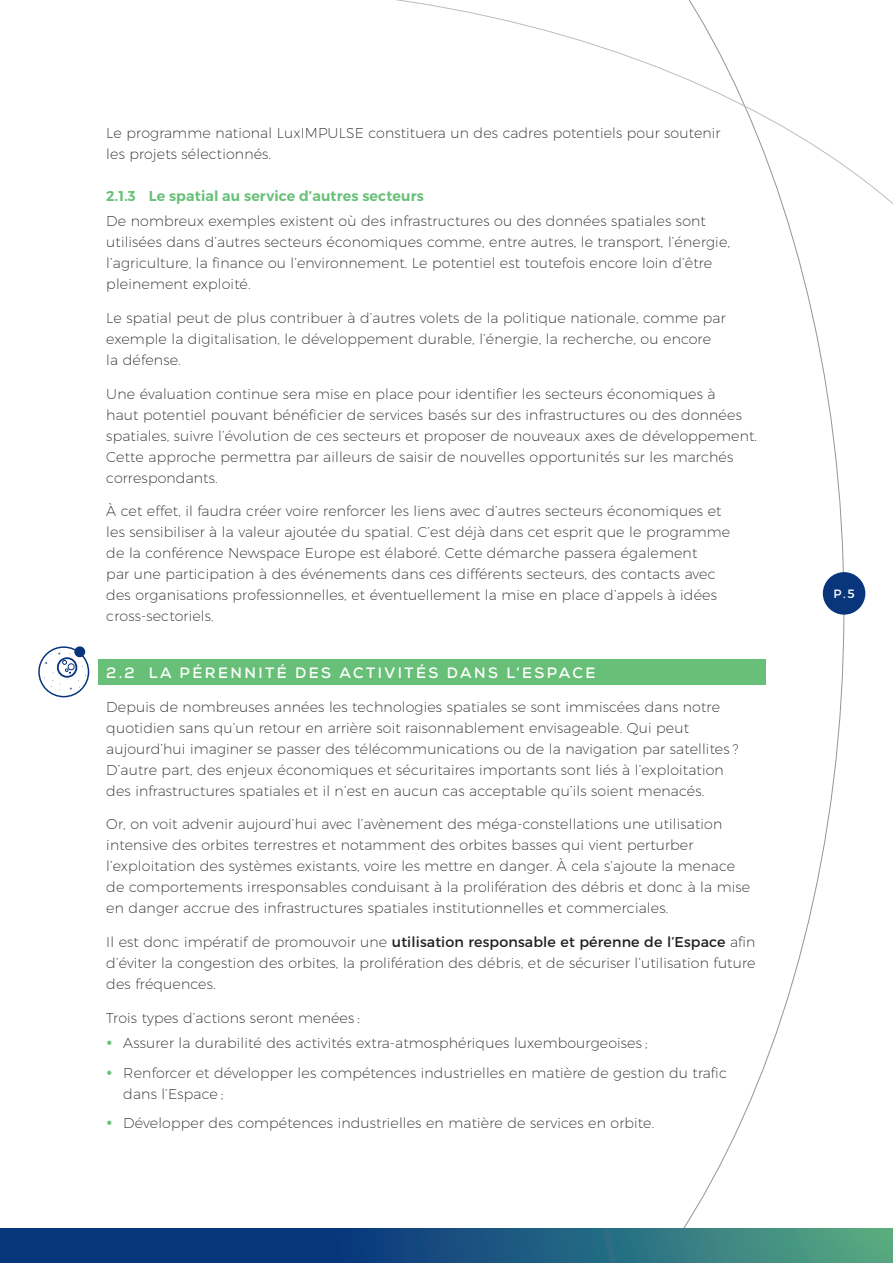
<style>
.page{position:relative;width:893px;height:1263px;background:#fff}
.page>*{position:absolute;margin:0;border:0;box-sizing:border-box;transform-origin:0 0}
.t1{font:700 15px "Nexa";letter-spacing:.165em;color:#fff}
.t2{font:200 14.25px/21px "Montserrat";letter-spacing:.01em;color:#231f20}
.t3{font:600 14.25px "Montserrat";letter-spacing:.01em;color:#68c078}
.t4{font:12px "Montserrat";color:#fff}
.s1{font-weight:400}
</style>
<div class="page">
<div style="left:823px;top:572px;width:42px;height:43px;background:#08357c;border-radius:50%"></div>
<svg style="left:396px;top:0;width:497px;height:496px"></svg>
<div style="left:98px;top:659px;width:667px;height:26px;background:#68c078"></div>
<svg style="left:0;top:1229px;width:893px;height:34px;background:#1f597f"></svg>
<svg style="left:38px;top:646px;width:52px;height:52px"></svg>
<p class="t2" style="left:106px;top:121px;width:616px">Le programme national LuxIMPULSE constituera un des cadres potentiels pour soutenir les projets sélectionnés.</p>
<p class="t3" style="left:106px;top:187px;width:319px">2.1.3 Le spatial au service d’autres secteurs</p>
<p class="t2" style="left:106px;top:209px;width:625px">De nombreux exemples existent où des infrastructures ou des données spatiales sont utilisées dans d’autres secteurs économiques comme, entre autres, le transport, l’énergie, l’agriculture, la finance ou l’environnement. Le potentiel est toutefois encore loin d’être pleinement exploité.</p>
<p class="t2" style="left:106px;top:306px;width:621px">Le spatial peut de plus contribuer à d’autres volets de la politique nationale, comme par exemple la digitalisation, le développement durable, l’énergie, la recherche, ou encore la défense.</p>
<p class="t2" style="left:106px;top:382px;width:652px">Une évaluation continue sera mise en place pour identifier les secteurs économiques à<br>haut potentiel pouvant bénéficier de services basés sur des infrastructures ou des données spatiales, suivre l’évolution de ces secteurs et proposer de nouveaux axes de développement.<br>Cette approche permettra par ailleurs de saisir de nouvelles opportunités sur les marchés correspondants.</p>
<p class="t2" style="left:106px;top:500px;width:625px">À cet effet, il faudra créer voire renforcer les liens avec d’autres secteurs économiques et les sensibiliser à la valeur ajoutée du spatial. C’est déjà dans cet esprit que le programme de la conférence Newspace Europe est élaboré. Cette démarche passera également<br>par une participation à des événements dans ces différents secteurs, des contacts avec des organisations professionnelles, et éventuellement la mise en place d’appels à idées cross-sectoriels.</p>
<p class="t1" style="left:106px;top:663px;width:491px">2.2 LA PÉRENNITÉ DES ACTIVITÉS DANS L’ESPACE</p>
<p class="t2" style="left:106px;top:695px;width:634px">Depuis de nombreuses années les technologies spatiales se sont immiscées dans notre quotidien sans qu’un retour en arrière soit raisonnablement envisageable. Qui peut aujourd’hui imaginer se passer des télécommunications ou de la navigation par satellites ?<br>D’autre part, des enjeux économiques et sécuritaires importants sont liés à l’exploitation des infrastructures spatiales et il n’est en aucun cas acceptable qu’ils soient menacés.</p>
<p class="t2" style="left:106px;top:813px;width:645px">Or, on voit advenir aujourd’hui avec l’avènement des méga-constellations une utilisation intensive des orbites terrestres et notamment des orbites basses qui vient perturber l’exploitation des systèmes existants, voire les mettre en danger. À cela s’ajoute la menace de comportements irresponsables conduisant à la prolifération des débris et donc à la mise en danger accrue des infrastructures spatiales institutionnelles et commerciales.</p>
<p class="t2" style="left:106px;top:930px;width:651px;text-align:justify">Il est donc impératif de promouvoir une <span class="s1">utilisation responsable et pérenne de l’Espace</span> afin d’éviter la congestion des orbites, la prolifération des débris, et de sécuriser l’utilisation future des fréquences.</p>
<p class="t2" style="left:123px;top:1004px;width:526px;line-height:25.2px;text-indent:-17px">Trois types d’actions seront menées :<br>Assurer la durabilité des activités extra-atmosphériques luxembourgeoises ;</p>
<p class="t2" style="left:123px;top:1061px;width:605px">Renforcer et développer les compétences industrielles en matière de gestion du trafic dans l’Espace ;</p>
<p class="t2" style="left:123px;top:1111px;width:532px">Développer des compétences industrielles en matière de services en orbite.</p>
<p class="t4" style="left:833px;top:584px;width:23px">P.5</p>
</div>
